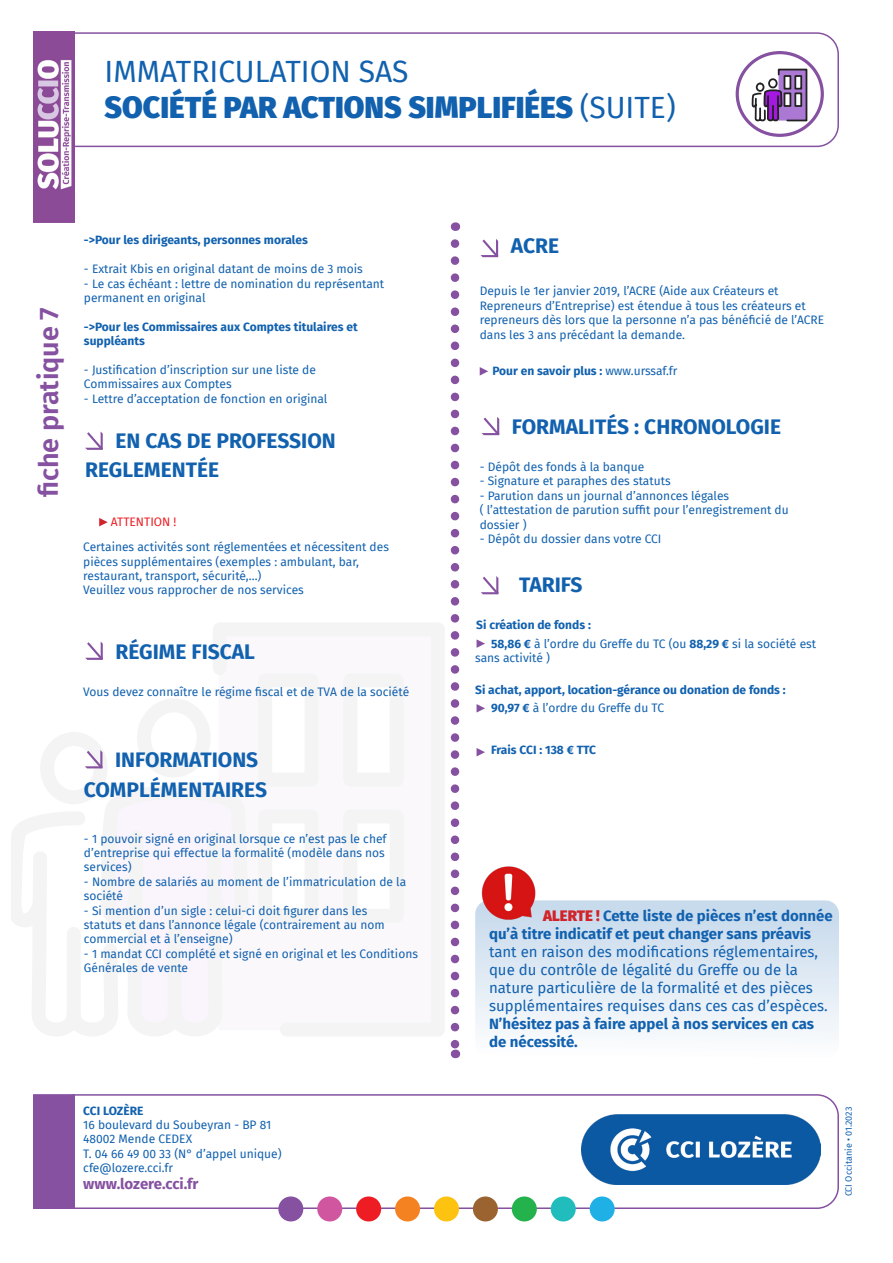
<style>
.page{position:relative;width:893px;height:1263px;background:#fff}
.page>*{position:absolute;margin:0;border:0;box-sizing:border-box;transform-origin:0 0}
.t1{font:900 30px "Fira Sans";color:#1161af}
.t2{font:30px "Fira Sans";color:#1161af}
.t3{font:600 27px "Fira Sans";color:#8551a0}
.t4{font:700 21px "Fira Sans";color:#1161af}
.t5{font:15px/18px "Fira Sans";color:#1161af}
.t6{font:700 15px "Fira Sans";color:#1161af}
.t7{font:700 15px "Fira Sans";letter-spacing:-.005em;color:#8551a0}
.t8{font:12px/14.4px "Fira Sans";color:#1161af}
.t9{font:700 12px "Fira Sans";color:#1161af}
.t10{font:12px "Fira Sans";color:#ee1d23}
.t11{font:9px "Fira Sans";color:#1161af}
.s1{font-weight:400}
.s2{font-weight:700}
.s3{font-weight:900;color:#d1232a}
</style>
<div class="page">
<svg style="left:11px;top:699px;width:195px;height:336px"></svg>
<svg style="left:206px;top:617px;width:245px;height:427px"></svg>
<div style="left:54px;top:32px;width:785px;height:115px;border:2px solid #8551a0;border-radius:21px"></div>
<div style="left:54px;top:1094px;width:785px;height:115px;border:2px solid #8551a0;border-radius:21px"></div>
<img style="left:33px;top:31px;width:42px;height:191px">
<div style="left:33px;top:1094px;width:42px;height:115px;background:#8551a0"></div>
<div style="left:278px;top:1196px;width:25px;height:25px;background:#8551a0;border-radius:50%"></div>
<div style="left:395px;top:1196px;width:25px;height:25px;background:#f58220;border-radius:50%"></div>
<div style="left:512px;top:1196px;width:25px;height:25px;background:#23b24b;border-radius:50%"></div>
<div style="left:317px;top:1196px;width:25px;height:25px;background:#d156a0;border-radius:50%"></div>
<div style="left:434px;top:1196px;width:25px;height:25px;background:#fec210;border-radius:50%"></div>
<div style="left:551px;top:1196px;width:25px;height:25px;background:#21bdbd;border-radius:50%"></div>
<div style="left:356px;top:1196px;width:25px;height:25px;background:#ee1d23;border-radius:50%"></div>
<div style="left:473px;top:1196px;width:25px;height:25px;background:#9a6330;border-radius:50%"></div>
<div style="left:590px;top:1196px;width:25px;height:25px;background:#1fb0e6;border-radius:50%"></div>
<svg style="left:451px;top:244px;width:8px;height:814px"></svg>
<svg style="left:99px;top:518px;width:9px;height:8px"></svg>
<svg style="left:85px;top:431px;width:18px;height:19px"></svg>
<svg style="left:85px;top:641px;width:18px;height:19px"></svg>
<svg style="left:481px;top:417px;width:19px;height:19px"></svg>
<svg style="left:85px;top:748px;width:20px;height:23px"></svg>
<svg style="left:480px;top:239px;width:19px;height:19px"></svg>
<svg style="left:481px;top:576px;width:18px;height:19px"></svg>
<svg style="left:480px;top:367px;width:8px;height:9px"></svg>
<div style="left:475px;top:900px;width:364px;height:158px;background:linear-gradient(to bottom,#c4d8eb,#fdfefe);border-radius:14px"></div>
<img style="left:475px;top:866px;width:78px;height:60px">
<div style="left:736px;top:51px;width:88px;height:86px;border:3px solid #8551a0;border-radius:50%"></div>
<svg style="left:751px;top:57px;width:57px;height:67px"></svg>
<img style="left:581px;top:1114px;width:240px;height:70px">
<svg style="left:477px;top:639px;width:8px;height:9px"></svg>
<svg style="left:477px;top:704px;width:8px;height:8px"></svg>
<svg style="left:477px;top:748px;width:8px;height:8px"></svg>
<p class="t2" style="left:105px;top:49px;width:306px">IMMATRICULATION SAS</p>
<p class="t1" style="left:105px;top:81px;width:573px">SOCIÉTÉ PAR ACTIONS SIMPLIFIÉES <span class="s1">(SUITE)</span></p>
<p class="t3" style="left:27px;top:497px;width:192px;rotate:-90deg">fiche pratique 7</p>
<p class="t9" style="left:84px;top:230px;width:225px">-&gt;Pour les dirigeants, personnes morales</p>
<p class="t8" style="left:84px;top:261px;width:280px">- Extrait Kbis en original datant de moins de 3 mois</p>
<p class="t8" style="left:84px;top:276px;width:302px">- Le cas échéant : lettre de nomination du représentant</p>
<p class="t8" style="left:84px;top:290px;width:123px">permanent en original</p>
<p class="t9" style="left:84px;top:316px;width:275px">-&gt;Pour les Commissaires aux Comptes titulaires et</p>
<p class="t9" style="left:84px;top:331px;width:62px">suppléants</p>
<p class="t8" style="left:84px;top:362px;width:233px">- Justification d’inscription sur une liste de</p>
<p class="t8" style="left:84px;top:377px;width:149px">Commissaires aux Comptes</p>
<p class="t8" style="left:84px;top:391px;width:245px">- Lettre d’acceptation de fonction en original</p>
<p class="t4" style="left:116px;top:423px;width:222px">EN CAS DE PROFESSION</p>
<p class="t4" style="left:85px;top:452px;width:135px">REGLEMENTÉE</p>
<p class="t10" style="left:111px;top:513px;width:67px">ATTENTION !</p>
<p class="t8" style="left:83px;top:539px;width:307px">Certaines activités sont réglementées et nécessitent des</p>
<p class="t8" style="left:83px;top:554px;width:277px">pièces supplémentaires (exemples : ambulant, bar,</p>
<p class="t8" style="left:83px;top:568px;width:180px">restaurant, transport, sécurité,…)</p>
<p class="t8" style="left:83px;top:583px;width:222px">Veuillez vous rapprocher de nos services</p>
<p class="t4" style="left:116px;top:634px;width:141px">RÉGIME FISCAL</p>
<p class="t8" style="left:83px;top:684px;width:327px">Vous devez connaître le régime fiscal et de TVA de la société</p>
<p class="t4" style="left:115px;top:742px;width:145px">INFORMATIONS</p>
<p class="t4" style="left:84px;top:772px;width:185px">COMPLÉMENTAIRES</p>
<p class="t8" style="left:84px;top:831px;width:304px">- 1 pouvoir signé en original lorsque ce n’est pas le chef</p>
<p class="t8" style="left:84px;top:845px;width:302px">d’entreprise qui effectue la formalité (modèle dans nos services)</p>
<p class="t8" style="left:84px;top:874px;width:324px">- Nombre de salariés au moment de l’immatriculation de la société</p>
<p class="t8" style="left:84px;top:903px;width:285px">- Si mention d’un sigle : celui-ci doit figurer dans les</p>
<p class="t8" style="left:84px;top:917px;width:302px">statuts et dans l’annonce légale (contrairement au nom</p>
<p class="t8" style="left:84px;top:932px;width:150px">commercial et à l’enseigne)</p>
<p class="t8" style="left:84px;top:946px;width:335px">- 1 mandat CCI complété et signé en original et les Conditions<br>Générales de vente</p>
<p class="t9" style="left:83px;top:1100px;width:62px">CCI LOZÈRE</p>
<p class="t8" style="left:83px;top:1117px;width:189px">16 boulevard du Soubeyran - BP 81</p>
<p class="t8" style="left:83px;top:1132px;width:110px">48002 Mende CEDEX</p>
<p class="t8" style="left:83px;top:1146px;width:200px">T. 04 66 49 00 33 (N° d’appel unique)</p>
<p class="t8" style="left:83px;top:1160px;width:91px">cfe@lozere.cci.fr</p>
<p class="t7" style="left:83px;top:1171px;width:117px">www.lozere.cci.fr</p>
<p class="t4" style="left:511px;top:228px;width:50px">ACRE</p>
<p class="t8" style="left:480px;top:284px;width:300px">Depuis le 1er janvier 2019, l’ACRE (Aide aux Créateurs et</p>
<p class="t8" style="left:480px;top:298px;width:346px">Repreneurs d’Entreprise) est étendue à tous les créateurs et repreneurs dès lors que la personne n’a pas bénéficié de l’ACRE dans les 3 ans précédant la demande.</p>
<p class="t9" style="left:492px;top:361px;width:186px">Pour en savoir plus : <span class="s1">www.urssaf.fr</span></p>
<p class="t4" style="left:512px;top:409px;width:271px">FORMALITÉS : CHRONOLOGIE</p>
<p class="t8" style="left:480px;top:459px;width:166px">- Dépôt des fonds à la banque</p>
<p class="t8" style="left:480px;top:474px;width:192px">- Signature et paraphes des statuts</p>
<p class="t8" style="left:480px;top:488px;width:251px">- Parution dans un journal d’annonces légales</p>
<p class="t8" style="left:480px;top:502px;width:310px">( l’attestation de parution suffit pour l’enregistrement du</p>
<p class="t8" style="left:480px;top:517px;width:48px">dossier )</p>
<p class="t8" style="left:480px;top:531px;width:183px">- Dépôt du dossier dans votre CCI</p>
<p class="t4" style="left:519px;top:567px;width:65px">TARIFS</p>
<p class="t9" style="left:476px;top:615px;width:116px">Si création de fonds :</p>
<p class="t8" style="left:475px;top:636px;width:342px;text-indent:16px"><span class="s2">58,86 €</span> à l’ordre du Greffe du TC (ou <span class="s2">88,29 €</span> si la société est sans activité )</p>
<p class="t8" style="left:491px;top:701px;width:174px"><span class="s2">90,97 €</span> à l’ordre du Greffe du TC</p>
<p class="t9" style="left:491px;top:740px;width:107px">Frais CCI : 138 € TTC</p>
<p class="t9" style="left:475px;top:680px;width:312px">Si achat, apport, location-gérance ou donation de fonds :</p>
<p class="t5" style="left:489px;top:906px;width:345px;text-indent:54px"><span class="s3">ALERTE !</span> <span class="s2">Cette liste de pièces n’est donnée qu’à titre indicatif et peut changer sans préavis </span>tant en raison des modifications réglementaires, que du contrôle de légalité du Greffe ou de la nature particulière de la formalité et des pièces supplémentaires requises dans ces cas d’espèces.</p>
<p class="t6" style="left:489px;top:1011px;width:327px">N’hésitez pas à faire appel à nos services en cas</p>
<p class="t6" style="left:489px;top:1029px;width:90px">de nécessité.</p>
<p class="t11" style="left:842px;top:1196px;width:91px;rotate:-90deg">CCI Occitanie • 01.2023</p>
</div>
